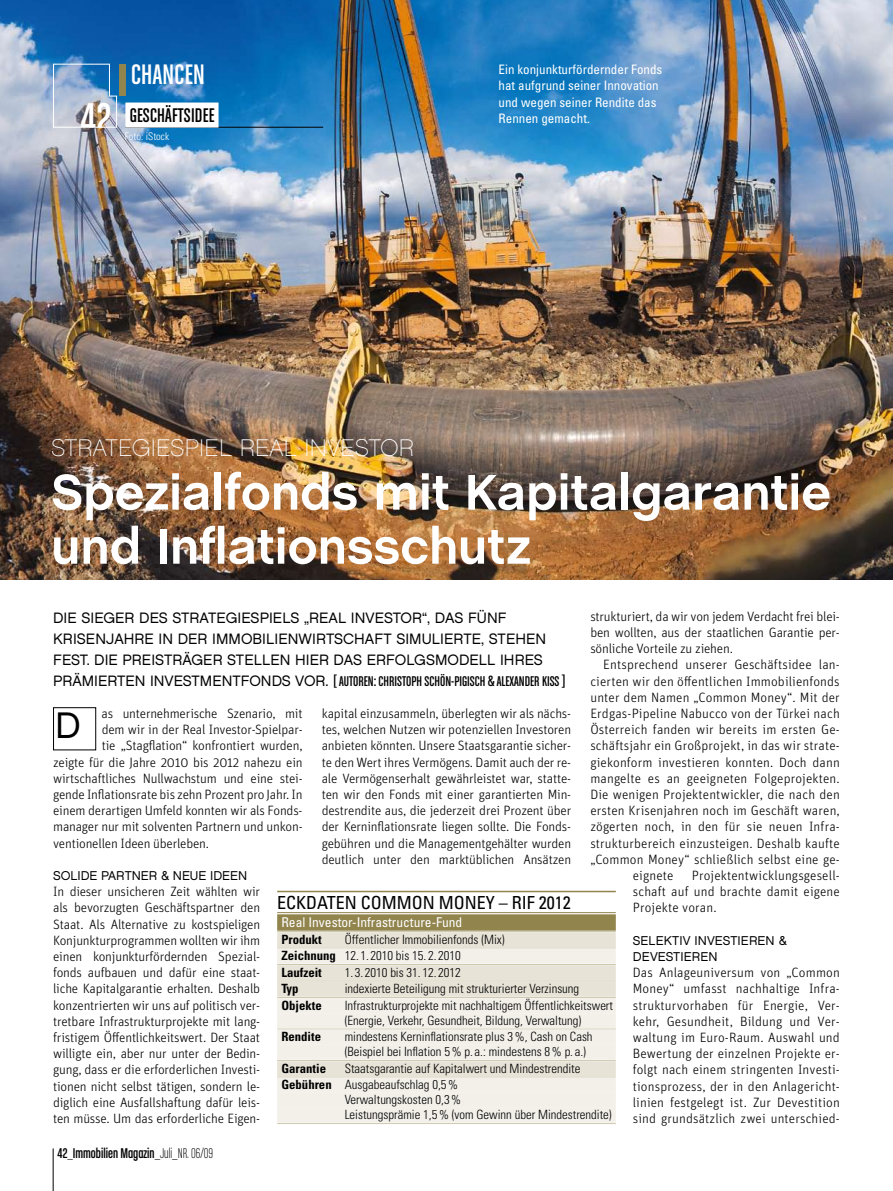
<style>
.page{position:relative;width:893px;height:1191px;background:#fff}
.page>*{position:absolute;margin:0;border:0;box-sizing:border-box;transform-origin:0 0}
.t1{font:700 51px/54px "Chalet";color:#fff}
.t2{font:45.75px "Chalet Comprime Cologne Eighty";color:#fff}
.t3{font:36.9px "Chalet London Nineteen Eighty";color:#000}
.t4{font:30px "Chalet Comprime Cologne Eighty";letter-spacing:.01em;color:#fff}
.t5{font:24px "Chalet Paris Nineteen Sixty";letter-spacing:.01em;color:#fff}
.t6{font:21px "Chalet Comprime Cologne Eighty";letter-spacing:.01em;color:#000}
.t7{font:condensed 18px "Univers";color:#000}
.t8{font:15px/21px "Chalet London Nineteen Sixty";letter-spacing:.005em;color:#000}
.t9{font:15px "Chalet Comprime Cologne Sixty";color:#000}
.t10{font:15px "Chalet Comprime Cologne Eighty";color:#000}
.t11{font:300 13.5px/16.2px "Unit";letter-spacing:.005em;color:#000;text-align:justify}
.t12{font:300 13.5px "Unit";letter-spacing:-.015em;color:#000}
.t13{font:condensed 13.5px "Univers";color:#fff}
.t14{font:condensed 13.05px/16.2px "Univers";color:#fff}
.t15{font:300 condensed 12.75px/16.5px "Univers";color:#000}
.t16{font:12.75px/16.2px "Chalet London Nineteen Eighty";letter-spacing:.01em;color:#000}
.t17{font:700 condensed 12.75px "Univers";color:#000}
.t18{font:300 condensed 10.5px "Univers";color:#fff}
.s1{font-family:"Chalet London Nineteen Sixty"}
.s2{font-weight:700}
.s3{font-family:"Chalet Comprime Milan Sixty"}
</style>
<div class="page">
<img style="left:0;top:0;width:893px;height:579px">
<hr style="left:53px;top:1148px;width:1px;height:43px;background:#000">
<img style="left:53px;top:63px;width:64px;height:65px">
<div style="left:53px;top:707px;width:43px;height:43px;border:1px solid #000"></div>
<hr style="left:125px;top:127px;width:198px;height:1px;background:#000">
<div style="left:119px;top:64px;width:6px;height:32px;background:#91844d"></div>
<hr style="left:277px;top:890px;width:339px;height:2px;background:#91844d">
<hr style="left:277px;top:912px;width:339px;height:1px;background:#91844d">
<div style="left:277px;top:914px;width:339px;height:16px;background:#91844d"></div>
<hr style="left:277px;top:931px;width:339px;height:1px;background:#cfc8b1">
<div style="left:277px;top:932px;width:339px;height:15px;background:#e7e3d7"></div>
<hr style="left:277px;top:947px;width:339px;height:1px;background:#cfc8b1">
<div style="left:277px;top:948px;width:339px;height:15px;background:#f3f0ea"></div>
<hr style="left:277px;top:964px;width:339px;height:1px;background:#cfc8b1">
<div style="left:277px;top:965px;width:339px;height:15px;background:#e7e3d7"></div>
<hr style="left:277px;top:980px;width:339px;height:1px;background:#cfc8b1">
<div style="left:277px;top:981px;width:339px;height:15px;background:#e7e3d7"></div>
<hr style="left:277px;top:997px;width:339px;height:1px;background:#cfc8b1">
<div style="left:277px;top:998px;width:339px;height:15px;background:#f3f0ea"></div>
<div style="left:277px;top:1013px;width:339px;height:15px;background:#f3f0ea"></div>
<hr style="left:277px;top:1028px;width:339px;height:1px;background:#cfc8b1">
<div style="left:277px;top:1029px;width:339px;height:15px;background:#f3f0ea"></div>
<div style="left:277px;top:1044px;width:339px;height:15px;background:#f3f0ea"></div>
<hr style="left:277px;top:1060px;width:339px;height:1px;background:#cfc8b1">
<div style="left:277px;top:1061px;width:339px;height:15px;background:#e7e3d7"></div>
<hr style="left:277px;top:1076px;width:339px;height:1px;background:#cfc8b1">
<div style="left:277px;top:1077px;width:339px;height:15px;background:#f3f0ea"></div>
<div style="left:277px;top:1092px;width:339px;height:15px;background:#f3f0ea"></div>
<div style="left:277px;top:1107px;width:339px;height:15px;background:#f3f0ea"></div>
<hr style="left:277px;top:1123px;width:339px;height:1px;background:#cfc8b1">
<div style="left:125px;top:103px;width:94px;height:25px;background:#fff"></div>
<h2 class="t2" style="left:80px;top:93px;width:33px">42</h2>
<h3 class="t4" style="left:131px;top:57px;width:75px">CHANCEN</h3>
<h3 class="t6" style="left:130px;top:103px;width:86px">GESCHÄFTSIDEE</h3>
<p class="t18" style="left:125px;top:129px;width:46px">Foto: iStock</p>
<p class="t14" style="left:499px;top:61px;width:165px">Ein konjunkturfördernder Fonds hat aufgrund seiner Innovation und wegen seiner Rendite das<br>Rennen gemacht.</p>
<h3 class="t5" style="left:51px;top:433px;width:364px">STRATEGIESPIEL REAL I NVESTOR</h3>
<h1 class="t1" style="left:51px;top:468px;width:781px">Spezialfonds mit Kapitalgarantie und Inflationsschutz</h1>
<p class="t8" style="left:53px;top:607px;width:495px">DIE SIEGER DES STRATEGIESPIELS „REAL I NVESTOR“, DAS FÜNF<br>KRISENJAHRE IN DER I MMOBILIENWIRTSCHAFT SIMULIERTE, STEHEN<br>FEST. DIE PREISTRÄGER STELLEN HIER DAS ERFOLGSMODELL IHRES</p>
<p class="t9" style="left:53px;top:672px;width:514px"><span class="s1">PRÄMIERTEN I NVESTMENTFONDS VOR.</span> [ AUTOREN: CHRISTOPH SCHÖN-PIGISCH &amp; ALEXANDER KISS ]</p>
<p class="t11" style="left:590px;top:608px;width:251px">strukturiert, da wir von jedem Verdacht frei blei&shy;ben wollten, aus der staatlichen Garantie per&shy;sönliche Vorteile zu ziehen.</p>
<p class="t11" style="left:603px;top:656px;width:238px">Entsprechend unserer Geschäftsidee lan-</p>
<p class="t11" style="left:590px;top:672px;width:251px">cierten wir den öffentlichen Immobilienfonds</p>
<p class="t11" style="left:590px;top:689px;width:251px">unter dem Namen „Common Money“. Mit der</p>
<p class="t11" style="left:590px;top:705px;width:251px">Erdgas-Pipeline Nabucco von der Türkei nach</p>
<p class="t11" style="left:590px;top:721px;width:251px">Österreich fanden wir bereits im ersten Ge-</p>
<p class="t11" style="left:590px;top:737px;width:251px">schäftsjahr ein Großprojekt, in das wir strate-</p>
<p class="t11" style="left:590px;top:753px;width:251px">giekonform investieren konnten. Doch dann</p>
<p class="t11" style="left:590px;top:770px;width:251px">mangelte es an geeigneten Folgeprojekten.</p>
<p class="t11" style="left:590px;top:786px;width:251px">Die wenigen Projektentwickler, die nach den</p>
<p class="t11" style="left:590px;top:802px;width:251px">ersten Krisenjahren noch im Geschäft waren,</p>
<p class="t11" style="left:590px;top:818px;width:251px">zögerten noch, in den für sie neuen Infra-</p>
<p class="t11" style="left:590px;top:834px;width:251px">strukturbereich einzusteigen. Deshalb kaufte</p>
<p class="t11" style="left:590px;top:851px;width:251px">„Common Money“ schließlich selbst eine ge-</p>
<p class="t11" style="left:633px;top:867px;width:42px">eignete</p>
<h3 class="t3" style="left:55px;top:702px;width:27px">D</h3>
<p class="t12" style="left:102px;top:705px;width:203px">as unternehmerische Szenario, mit</p>
<p class="t11" style="left:322px;top:705px;width:251px">kapital einzusammeln, überlegten wir als nächs&shy;tes, welchen Nutzen wir potenziellen Investoren anbieten könnten. Unsere Staatsgarantie sicher&shy;te den Wert ihres Vermögens. Damit auch der re&shy;ale Vermögenserhalt gewährleistet war, statte&shy;ten wir den Fonds mit einer garantierten Min&shy;destrendite aus, die jederzeit drei Prozent über der Kerninflationsrate liegen sollte. Die Fonds&shy;gebühren und die Managementgehälter wurden deutlich unter den marktüblichen Ansätzen</p>
<p class="t12" style="left:102px;top:721px;width:202px">dem wir in der Real Investor-Spielpar-</p>
<p class="t12" style="left:102px;top:738px;width:202px">tie „Stagflation“ konfrontiert wurden,</p>
<p class="t12" style="left:53px;top:754px;width:251px">zeigte für die Jahre 2010 bis 2012 nahezu ein</p>
<p class="t12" style="left:53px;top:770px;width:251px">wirtschaftliches Nullwachstum und eine stei-</p>
<p class="t12" style="left:53px;top:786px;width:251px">gende Inflationsrate bis zehn Prozent pro Jahr. In</p>
<p class="t12" style="left:53px;top:802px;width:251px">einem derartigen Umfeld konnten wir als Fonds-</p>
<p class="t12" style="left:53px;top:819px;width:251px">manager nur mit solventen Partnern und unkon-</p>
<p class="t12" style="left:53px;top:835px;width:157px">ventionellen Ideen überleben.</p>
<p class="t16" style="left:53px;top:867px;width:195px">SOLIDE PARTNER &amp; NEUE IDEEN</p>
<p class="t11" style="left:53px;top:883px;width:209px">In dieser unsicheren Zeit wählten wir als bevorzugten Geschäftspartner den Staat. Als Alternative zu kostspieligen Konjunkturprogrammen wollten wir ihm einen konjunkturfördernden Spezial&shy;fonds aufbauen und dafür eine staat&shy;liche Kapitalgarantie erhalten. Deshalb konzentrierten wir uns auf politisch ver&shy;tretbare Infrastrukturprojekte mit lang&shy;fristigem Öffentlichkeitswert. Der Staat willigte ein, aber nur unter der Bedin&shy;gung, dass er die erforderlichen Investi&shy;tionen nicht selbst tätigen, sondern le&shy;diglich eine Ausfallshaftung dafür leis&shy;ten müsse. Um das erforderliche Eigen-</p>
<p class="t11" style="left:633px;top:867px;width:209px;text-indent:59px">Projektentwicklungsgesell&shy;schaft auf und brachte damit eigene Projekte voran.</p>
<p class="t16" style="left:633px;top:932px;width:156px">SELEKTIV INVESTIEREN &amp;<br>DEVESTIEREN</p>
<p class="t11" style="left:633px;top:964px;width:209px">Das Anlageuniversum von „Common Money“ umfasst nachhaltige Infra&shy;strukturvorhaben für Energie, Ver&shy;kehr, Gesundheit, Bildung und Ver&shy;waltung im Euro-Raum. Auswahl und Bewertung der einzelnen Projekte er&shy;folgt nach einem stringenten Investi&shy;tionsprozess, der in den Anlagericht&shy;linien festgelegt ist. Zur Devestition sind grundsätzlich zwei unterschied-</p>
<h3 class="t7" style="left:277px;top:891px;width:295px">Eckdaten Common M oney – RIF 2012</h3>
<p class="t13" style="left:281px;top:914px;width:182px">Real Investor-Infrastructure-Fund</p>
<p class="t17" style="left:281px;top:931px;width:42px">Produkt</p>
<p class="t15" style="left:281px;top:931px;width:225px;text-indent:63px">Öffentlicher Immobilienfonds (Mix)<br><span class="s2">Zeichnung</span> 12. 1. 2010 bis 15. 2. 2010<br><span class="s2">Laufzeit</span></p>
<p class="t15" style="left:345px;top:964px;width:118px">1. 3. 2010 bis 31. 12. 2012</p>
<p class="t17" style="left:281px;top:981px;width:19px">Typ</p>
<p class="t15" style="left:345px;top:980px;width:236px">indexierte Beteiligung mit strukturierter Verzinsung</p>
<p class="t17" style="left:281px;top:997px;width:42px">Objekte</p>
<p class="t15" style="left:345px;top:997px;width:270px;line-height:15px">Infrastrukturprojekte mit nachhaltigem Öffentlichkeitswert (Energie, Verkehr, Gesundheit, Bildung, Verwaltung)</p>
<p class="t17" style="left:281px;top:1029px;width:41px">Rendite</p>
<p class="t15" style="left:345px;top:1029px;width:249px;line-height:15px">mindestens Kerninflationsrate plus 3%, Cash on Cash (Beispiel bei Inflation 5% p. a.: mindestens 8% p. a.)</p>
<p class="t17" style="left:281px;top:1060px;width:46px">Garantie</p>
<p class="t15" style="left:281px;top:1060px;width:301px;text-indent:63px">Staatsgarantie auf Kapitalwert und Mindestrendite<br><span class="s2">Gebühren</span> Ausgabeaufschlag 0,5%</p>
<p class="t15" style="left:345px;top:1092px;width:269px;line-height:15px">Verwaltungskosten 0,3%<br>Leistungsprämie 1,5% (vom Gewinn über Mindestrendite)</p>
<p class="t10" style="left:57px;top:1145px;width:157px">42<span class="s3">_</span>IMMOBILIEN MAGAZIN<span class="s3">_Juli_NR. 06/09</span></p>
</div>
